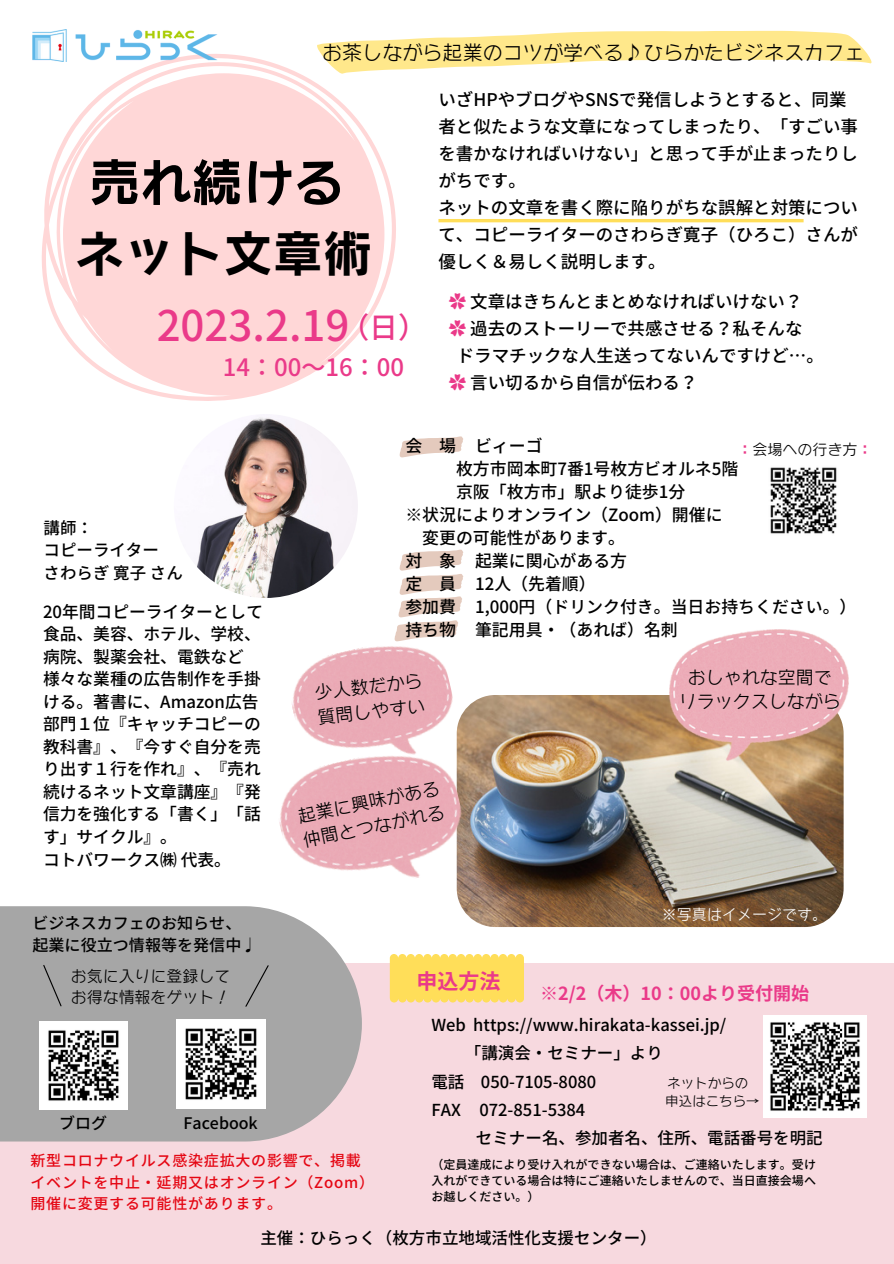
<style>
.page{position:relative;width:894px;height:1264px;background:#fff}
.page>*{position:absolute;margin:0;border:0;box-sizing:border-box;transform-origin:0 0}
.t1{font:51px "Canva Rodin Wanpaku Pro B";color:#000}
.t2{font:49.5px "Canva Rodin Wanpaku Pro B";color:#000}
.t3{font:500 42px "Noto Sans JP";color:#ea3a89}
.t4{font:500 28.95px "Noto Sans JP";color:#ea3a89}
.t5{font:500 24px "Noto Sans JP";color:#ea3a89}
.t6{font:700 21px "Noto Sans JP";color:#ea3a89}
.t7{font:20.1px "Canva Rodin Wanpaku Pro M";color:#000}
.t8{font:18px/24.8px "Canva Rodin Wanpaku Pro M";color:#000}
.t9{font:700 18px "Noto Sans JP";color:#ea3a89}
.t10{font:500 17.4px/27px "Noto Sans JP";color:#000}
.t11{font:500 16.95px "Noto Sans JP";color:#000}
.t12{font:500 16.8px/22.5px "Noto Sans JP";color:#000}
.t13{font:500 16.5px/22.5px "Noto Sans JP";color:#000}
.t14{font:500 16.05px/21.6px "Noto Sans JP";color:#000}
.t15{font:15.9px/21.5px "Canva Rodin Wanpaku Pro M";color:#000}
.t16{font:500 15.9px "Noto Sans JP";color:#000}
.t17{font:500 15px/21.5px "Noto Sans JP";letter-spacing:.05em;color:#e50714}
.t18{font:15px "Canva Rodin Wanpaku Pro M";color:#fff}
.t19{font:15px "Canva Rodin Wanpaku Pro M";color:#000}
.t20{font:13.5px/18px "Canva Rodin Wanpaku Pro M";color:#000}
.t21{font:500 12px/16px "Noto Sans JP";color:#000;text-align:justify}
.s1{color:#ea3a89}
.s2{font-family:"Canva Rodin Wanpaku Pro B";color:#ea3a89}
</style>
<div class="page">
<img style="left:292px;top:641px;width:161px;height:96px">
<div style="left:0;top:963px;width:893px;height:300px;background:#f7d9df"></div>
<svg style="left:0;top:906px;width:362px;height:235px;background:#adacac"></svg>
<img style="left:40px;top:1021px;width:88px;height:88px">
<img style="left:176px;top:1019px;width:89px;height:89px">
<svg style="left:317px;top:31px;width:554px;height:39px"></svg>
<svg style="left:41px;top:52px;width:356px;height:349px;fill:#ffd7d7"></svg>
<img style="left:32px;top:29px;width:185px;height:33px">
<svg style="left:42px;top:963px;width:20px;height:44px"></svg>
<svg style="left:244px;top:964px;width:25px;height:43px"></svg>
<div style="left:390px;top:954px;width:134px;height:48px;background:#ffde59"></div>
<svg style="left:399px;top:436px;width:64px;height:21px"></svg>
<svg style="left:394px;top:549px;width:69px;height:92px"></svg>
<img style="left:770px;top:467px;width:67px;height:67px">
<img style="left:456px;top:695px;width:387px;height:232px;border-radius:39px">
<img style="left:668px;top:630px;width:180px;height:130px">
<img style="left:279px;top:737px;width:195px;height:168px">
<img style="left:174px;top:414px;width:184px;height:184px;border-radius:50%">
<hr style="left:438px;top:219px;width:365px;height:3px;background:#ffde59">
<img style="left:763px;top:1015px;width:102px;height:102px">
<p class="t7" style="left:322px;top:42px;width:543px">お茶しながら起業のコツが学べる♪ひらかたビジネスカフェ</p>
<h1 class="t1" style="left:89px;top:156px;width:257px">売れ続ける</h1>
<h2 class="t2" style="left:75px;top:229px;width:299px">ネット文章術</h2>
<h3 class="t3" style="left:157px;top:292px;width:194px">2023.2.19</h3>
<h3 class="t4" style="left:340px;top:304px;width:88px">（日）</h3>
<h3 class="t5" style="left:223px;top:348px;width:182px">14：00～16：00</h3>
<p class="t10" style="left:438px;top:85px;width:421px">いざHPやブログやSNSで発信しようとすると、同業者と似たような文章になってしまったり、「すごい事を書かなければいけない」と思って手が止まったりしがちです。<br>ネットの文章を書く際に陥りがちな誤解と対策について、コピーライターのさわらぎ寛子（ひろこ）さんが優しく＆易しく説明します。</p>
<p class="t10" style="left:449px;top:287px;width:355px"><span class="s1">✿</span> 文章はきちんとまとめなければいけない？</p>
<p class="t10" style="left:449px;top:314px;width:355px"><span class="s1">✿</span> 過去のストーリーで共感させる？私そんな</p>
<p class="t10" style="left:456px;top:341px;width:368px">ドラマチックな人生送ってないんですけど…。</p>
<p class="t10" style="left:449px;top:368px;width:250px"><span class="s1">✿</span> 言い切るから自信が伝わる？</p>
<p class="t13" style="left:44px;top:515px;width:141px">講師：<br>コピーライター<br>さわらぎ寛子さん</p>
<p class="t12" style="left:43px;top:599px;width:221px">20年間コピーライターとして食品、美容、ホテル、学校、病院、製薬会社、電鉄など様々な業種の広告制作を手掛ける。著書に、Amazon広告部門１位『キャッチコピーの教科書』、『今すぐ自分を売り出す１行を作れ』、『売れ続けるネット文章講座』『発信力を強化する「書く」「話す」サイクル』。<br>コトバワークス㈱代表。</p>
<p class="t14" style="left:32px;top:911px;width:226px">ビジネスカフェのお知らせ、起業に役立つ情報等を発信中♩</p>
<p class="t15" style="left:71px;top:964px;width:161px">お気に入りに登録してお得な情報をゲット！</p>
<p class="t16" style="left:59px;top:1110px;width:49px">ブログ</p>
<p class="t16" style="left:183px;top:1110px;width:76px">Facebook</p>
<p class="t11" style="left:405px;top:432px;width:139px">会 場 ビィーゴ</p>
<p class="t11" style="left:456px;top:455px;width:284px">枚方市岡本町7番1号枚方ビオルネ5階</p>
<p class="t11" style="left:456px;top:478px;width:231px">京阪「枚方市」駅より徒歩1分</p>
<p class="t11" style="left:405px;top:501px;width:318px">※状況によりオンライン（Zoom）開催に</p>
<p class="t11" style="left:422px;top:524px;width:204px">変更の可能性があります。</p>
<p class="t11" style="left:405px;top:547px;width:221px">対 象 起業に関心がある方</p>
<p class="t11" style="left:405px;top:570px;width:192px">定 員 12人（先着順）</p>
<p class="t11" style="left:405px;top:593px;width:452px">参加費 1,000円（ドリンク付き。当日お持ちください。）</p>
<p class="t11" style="left:405px;top:616px;width:274px">持ち物 筆記用具・（あれば）名刺</p>
<p class="t19" style="left:737px;top:441px;width:137px"><span class="s2">：</span>会場への行き方<span class="s2">：</span></p>
<p class="t8" style="left:313px;top:679px;width:110px;rotate:-6deg">少人数だから質問しやすい</p>
<p class="t8" style="left:295px;top:804px;width:146px;rotate:-12deg">起業に興味がある仲間とつながれる</p>
<p class="t6" style="left:416px;top:964px;width:86px">申込方法</p>
<p class="t8" style="left:678px;top:664px;width:164px;text-align:center">おしゃれな空間でリラックスしながら</p>
<p class="t18" style="left:661px;top:907px;width:167px">※写真はイメージです。</p>
<p class="t9" style="left:540px;top:979px;width:270px">※2/2（木）10：00より受付開始</p>
<p class="t13" style="left:431px;top:1013px;width:296px">Web https://www.hirakata-kassei.jp/</p>
<p class="t13" style="left:464px;top:1041px;width:200px">「講演会・セミナー」より</p>
<p class="t13" style="left:431px;top:1069px;width:166px">電話 050-7105-8080</p>
<p class="t13" style="left:431px;top:1097px;width:155px">FAX 072-851-5384</p>
<p class="t13" style="left:476px;top:1125px;width:348px">セミナー名、参加者名、住所、電話番号を明記</p>
<p class="t20" style="left:665px;top:1073px;width:96px">ネットからの申込はこちら→</p>
<p class="t17" style="left:30px;top:1149px;width:345px">新型コロナウイルス感染症拡大の影響で、掲載イベントを中止・延期又はオンライン（Zoom）開催に変更する可能性があります。</p>
<p class="t21" style="left:431px;top:1156px;width:386px">（定員達成により受け入れができない場合は、ご連絡いたします。受け入れができている場合は特にご連絡いたしませんので、当日直接会場へお越しください。）</p>
<p class="t13" style="left:260px;top:1226px;width:398px">主催：ひらっく（枚方市立地域活性化支援センター）</p>
</div>
